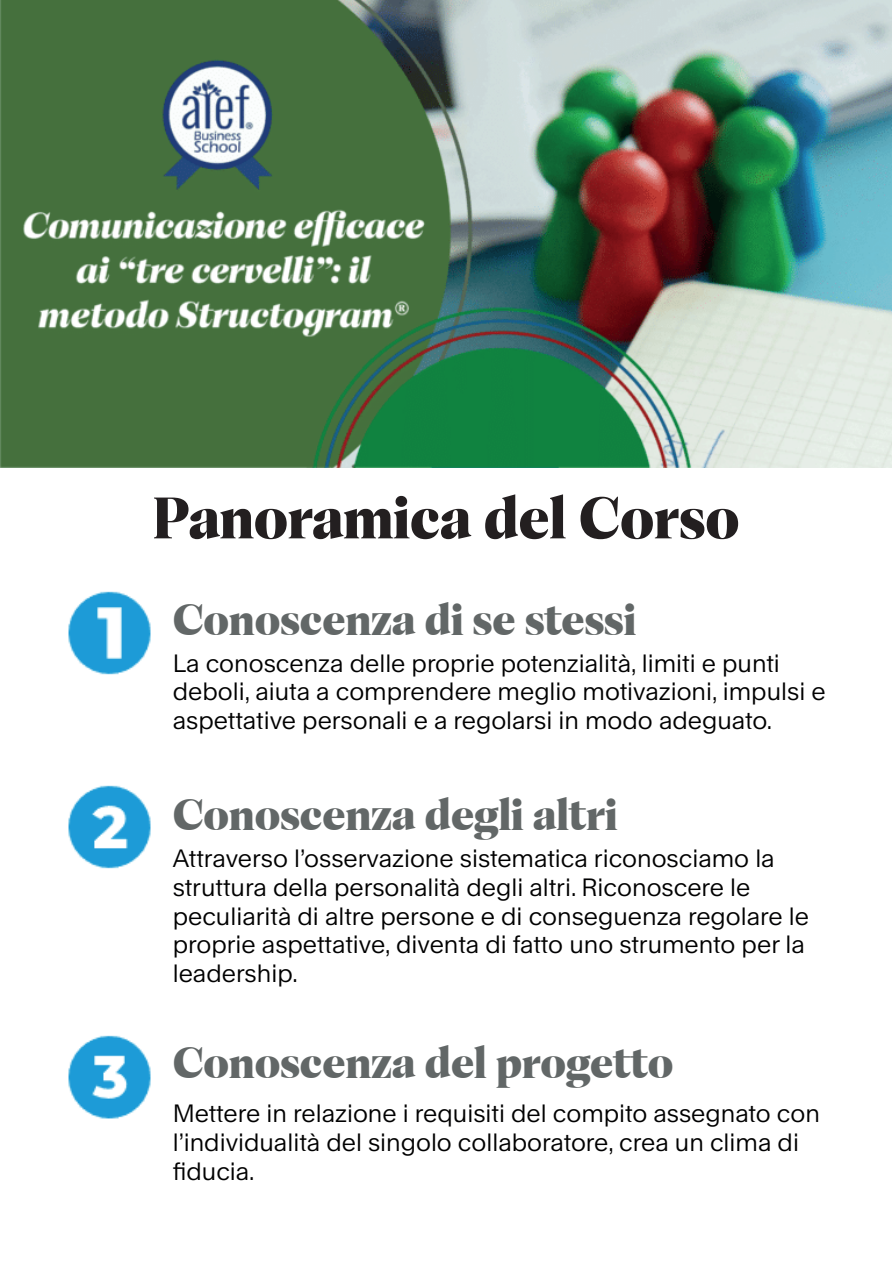
<style>
.page{position:relative;width:893px;height:1263px;background:#fff}
.page>*{position:absolute;margin:0;border:0;box-sizing:border-box;transform-origin:0 0}
.t1{font:60px "Cotford Display Bold";color:#231f20}
.t2{font:45px "Cotford Display Bold";color:#626767}
.t3{font:24px/28.8px "Rand";color:#000001}
</style>
<div class="page">
<img style="left:0;top:0;width:892px;height:468px">
<img style="left:68px;top:591px;width:83px;height:84px">
<img style="left:68px;top:785px;width:83px;height:84px">
<img style="left:68px;top:1035px;width:83px;height:84px">
<h1 class="t1" style="left:153px;top:494px;width:588px">Panoramica del Corso</h1>
<h2 class="t2" style="left:173px;top:602px;width:465px">Conoscenza di se stessi</h2>
<p class="t3" style="left:173px;top:651px;width:654px">La conoscenza delle proprie potenzialità, limiti e punti deboli, aiuta a comprendere meglio motivazioni, impulsi e aspettative personali e a regolarsi in modo adeguato.</p>
<h2 class="t2" style="left:173px;top:797px;width:447px">Conoscenza degli altri</h2>
<p class="t3" style="left:173px;top:846px;width:638px">Attraverso l’osservazione sistematica riconosciamo la struttura della personalità degli altri. Riconoscere le peculiarità di altre persone e di conseguenza regolare le proprie aspettative, diventa di fatto uno strumento per la leadership.</p>
<h2 class="t2" style="left:173px;top:1045px;width:502px">Conoscenza del progetto</h2>
<p class="t3" style="left:173px;top:1101px;width:649px">Mettere in relazione i requisiti del compito assegnato con l’individualità del singolo collaboratore, crea un clima di fiducia.</p>
</div>
